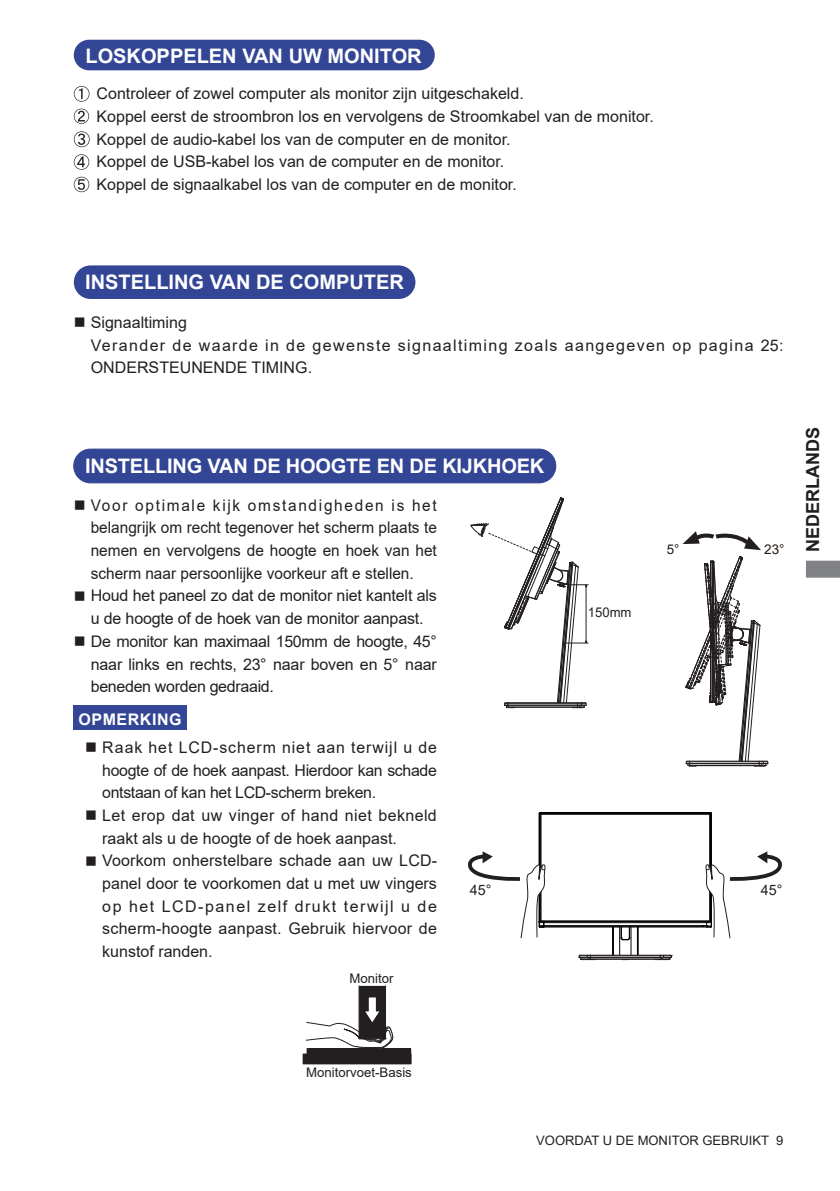
<style>
.page{position:relative;width:840px;height:1191px;background:#fff}
.page>*{position:absolute;margin:0;border:0;box-sizing:border-box;transform-origin:0 0}
.t1{font:700 20px "Arial";color:#fff}
.t2{font:700 18px "Arial";color:#231f20}
.t3{font:16px/22.6px "Arial";color:#231f20;text-align:justify}
.t4{font:16px/22.6px "Arial";color:#231f20;text-align:justify;scale:.96 1}
.t5{font:16px/22.6px "Arial";letter-spacing:.085em;color:#231f20}
.t6{font:16px/22.6px "Arial";letter-spacing:.025em;color:#231f20}
.t7{font:700 16px "Arial";letter-spacing:.035em;color:#fff}
.t8{font:14.4px "Arial";color:#231f20}
.t9{font:13.4px "Arial";color:#231f20}
.t10{font:13.4px "Arial";color:#211814}
.t11{font:13.2px "Arial";color:#231f20}
.t12{font:13px "Arial";color:#231f20}
</style>
<div class="page">
<svg style="left:806px;top:560px;width:33px;height:17px"></svg>
<div style="left:73px;top:705px;width:114px;height:25px;background:#334595"></div>
<div style="left:75px;top:266px;width:339px;height:32px;background:#334595;border-radius:16px"></div>
<div style="left:74px;top:265px;width:341px;height:34px;border:2px solid #334595;border-radius:16px"></div>
<div style="left:75px;top:41px;width:358px;height:28px;background:#334595;border-radius:14px"></div>
<div style="left:74px;top:40px;width:360px;height:30px;border:2px solid #334595;border-radius:14px"></div>
<svg style="left:74px;top:86px;width:15px;height:16px"></svg>
<svg style="left:74px;top:109px;width:15px;height:15px"></svg>
<svg style="left:74px;top:131px;width:15px;height:16px"></svg>
<svg style="left:74px;top:154px;width:15px;height:16px"></svg>
<svg style="left:74px;top:177px;width:15px;height:15px"></svg>
<div style="left:74px;top:449px;width:481px;height:34px;background:#334595;border-radius:17px"></div>
<div style="left:73px;top:448px;width:483px;height:35px;border:1px solid #334595;border-radius:17px"></div>
<div style="left:303px;top:1054px;width:108px;height:9px;background:#231f20"></div>
<div style="left:303px;top:1054px;width:108px;height:10px;border:1px solid #231f20"></div>
<div style="left:307px;top:1048px;width:103px;height:6px;background:#231f20"></div>
<div style="left:359px;top:985px;width:26px;height:53px;background:#231f20;border:1px solid #231f20"></div>
<svg style="left:306px;top:997px;width:87px;height:51px"></svg>
<svg style="left:470px;top:497px;width:118px;height:211px"></svg>
<svg style="left:612px;top:927px;width:1px;height:28px"></svg>
<hr style="left:540px;top:814px;width:1px;height:107px;background:#030303">
<hr style="left:543px;top:926px;width:163px;height:1px;background:#030303">
<hr style="left:543px;top:925px;width:163px;height:1px;background:#030303">
<hr style="left:539px;top:922px;width:171px;height:1px;background:#030303">
<hr style="left:543px;top:921px;width:163px;height:1px;background:#030303">
<hr style="left:540px;top:920px;width:169px;height:1px;background:#030303">
<hr style="left:709px;top:814px;width:1px;height:107px;background:#030303">
<hr style="left:540px;top:814px;width:169px;height:1px;background:#030303">
<hr style="left:538px;top:813px;width:1px;height:108px;background:#030303">
<hr style="left:539px;top:813px;width:1px;height:108px;background:#030303">
<hr style="left:710px;top:813px;width:1px;height:108px;background:#030303">
<hr style="left:540px;top:812px;width:170px;height:1px;background:#030303">
<svg style="left:701px;top:851px;width:81px;height:87px"></svg>
<svg style="left:468px;top:851px;width:77px;height:87px"></svg>
<hr style="left:588px;top:958px;width:73px;height:1px;background:#231f20">
<hr style="left:590px;top:957px;width:69px;height:1px;background:#231f20">
<hr style="left:590px;top:955px;width:69px;height:1px;background:#231f20">
<svg style="left:578px;top:954px;width:17px;height:6px"></svg>
<svg style="left:619px;top:926px;width:19px;height:34px"></svg>
<svg style="left:654px;top:954px;width:18px;height:6px"></svg>
<svg style="left:682px;top:531px;width:86px;height:235px"></svg>
<p class="t1" style="left:85px;top:42px;width:337px">LOSKOPPELEN VAN UW MONITOR</p>
<p class="t3" style="left:96px;top:82px;width:558px;text-align:left">Controleer of zowel computer als monitor zijn uitgeschakeld.<br>Koppel eerst de stroombron los en vervolgens de Stroomkabel van de monitor.<br>Koppel de audio-kabel los van de computer en de monitor.<br>Koppel de USB-kabel los van de computer en de monitor.<br>Koppel de signaalkabel los van de computer en de monitor.</p>
<p class="t1" style="left:85px;top:268px;width:320px">INSTELLING VAN DE COMPUTER</p>
<p class="t5" style="left:91px;top:311px;width:693px;text-indent:-17px">■ Signaaltiming<br>Verander de waarde in de gewenste signaaltiming zoals aangegeven op pagina 25:<br>ONDERSTEUNENDE TIMING.</p>
<p class="t1" style="left:85px;top:452px;width:460px">INSTELLING VAN DE HOOGTE EN DE KIJKHOEK</p>
<p class="t4" style="left:91px;top:494px;width:362px;text-indent:-17px">■ Voor optimale kijk omstandigheden is het belangrijk om recht tegenover het scherm plaats te nemen en vervolgens de hoogte en hoek van het scherm naar persoonlijke voorkeur aft e stellen.</p>
<p class="t3" style="left:74px;top:584px;width:364px;text-align:center">■ Houd het paneel zo dat de monitor niet kantelt als u de hoogte of de hoek van de monitor aanpast.</p>
<p class="t3" style="left:91px;top:630px;width:347px;text-indent:-17px">■ De monitor kan maximaal 150mm de hoogte, 45° naar links en rechts, 23° naar boven en 5° naar beneden worden gedraaid.</p>
<p class="t7" style="left:78px;top:707px;width:105px">OPMERKING</p>
<p class="t9" style="left:587px;top:603px;width:45px">150mm</p>
<p class="t10" style="left:666px;top:539px;width:14px">5°</p>
<p class="t10" style="left:763px;top:540px;width:22px">23°</p>
<p class="t3" style="left:102px;top:736px;width:336px;text-indent:-17px">■ Raak het LCD-scherm niet aan terwijl u de hoogte of de hoek aanpast. Hierdoor kan schade ontstaan of kan het LCD-scherm breken.</p>
<p class="t6" style="left:102px;top:804px;width:336px;text-indent:-17px">■ Let erop dat uw vinger of hand niet bekneld raakt als u de hoogte of de hoek aanpast.</p>
<p class="t3" style="left:102px;top:849px;width:336px;text-indent:-17px">■ Voorkom onherstelbare schade aan uw LCD&shy;panel door te voorkomen dat u met uw vingers op het LCD-panel zelf drukt terwijl u de scherm-hoogte aanpast. Gebruik hiervoor de kunstof randen.</p>
<p class="t11" style="left:349px;top:969px;width:45px">Monitor</p>
<p class="t8" style="left:469px;top:879px;width:23px">45°</p>
<p class="t8" style="left:760px;top:879px;width:23px">45°</p>
<p class="t2" style="left:799px;top:551px;width:126px;rotate:-90deg">NEDERLANDS</p>
<p class="t11" style="left:306px;top:1062px;width:107px">Monitorvoet-Basis</p>
<p class="t12" style="left:536px;top:1131px;width:248px">VOORDAT U DE MONITOR GEBRUIKT 9</p>
</div>
